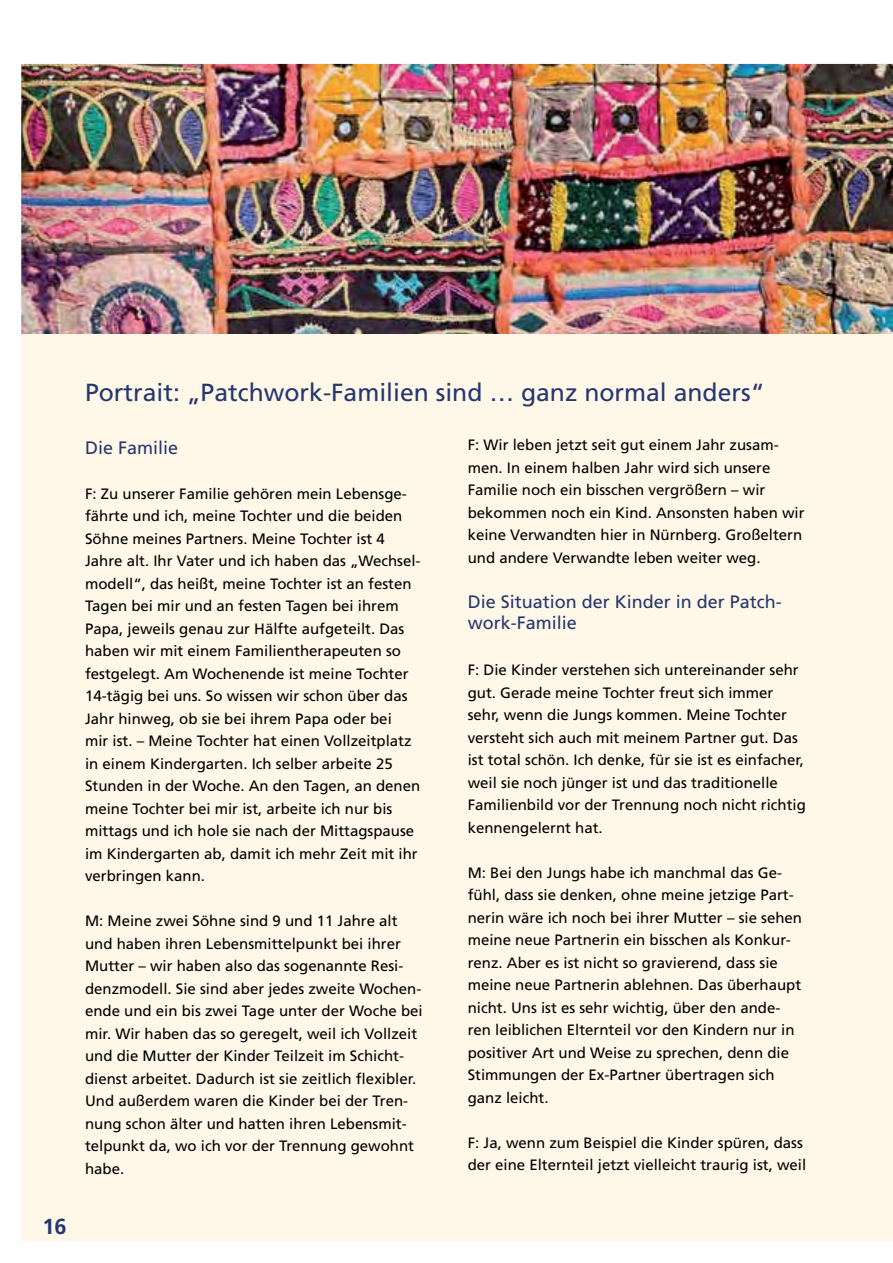
<style>
.page{position:relative;width:893px;height:1263px;background:#fff}
.page>*{position:absolute;margin:0;border:0;box-sizing:border-box;transform-origin:0 0}
.t1{font:24.75px "Frutiger";color:#25376d}
.t2{font:700 21.75px "Frutiger";color:#25376d}
.t3{font:18px/21.8px "Frutiger";color:#25376d}
.t4{font:15px/22.5px "Frutiger";color:#000}
</style>
<div class="page">
<img style="left:21px;top:63px;width:872px;height:1179px">
<h2 class="t2" style="left:43px;top:1217px;width:26px">16</h2>
<h1 class="t1" style="left:85px;top:383px;width:681px">Portrait: „Patchwork-Familien sind … ganz normal anders“</h1>
<p class="t4" style="left:468px;top:435px;width:338px">F: Wir leben jetzt seit gut einem Jahr zusam&shy;men. In einem halben Jahr wird sich unsere Familie noch ein bisschen vergrößern – wir bekommen noch ein Kind. Ansonsten haben wir keine Verwandten hier in Nürnberg. Großeltern und andere Verwandte leben weiter weg.</p>
<p class="t3" style="left:468px;top:592px;width:316px">Die Situation der Kinder in der Patch&shy;work-Familie</p>
<p class="t4" style="left:468px;top:660px;width:340px">F: Die Kinder verstehen sich untereinander sehr gut. Gerade meine Tochter freut sich immer sehr, wenn die Jungs kommen. Meine Tochter versteht sich auch mit meinem Partner gut. Das ist total schön. Ich denke, für sie ist es einfacher, weil sie noch jünger ist und das traditionelle Familienbild vor der Trennung noch nicht richtig kennengelernt hat.</p>
<p class="t4" style="left:468px;top:862px;width:336px">M: Bei den Jungs habe ich manchmal das Ge&shy;fühl, dass sie denken, ohne meine jetzige Part&shy;nerin wäre ich noch bei ihrer Mutter – sie sehen meine neue Partnerin ein bisschen als Konkur&shy;renz. Aber es ist nicht so gravierend, dass sie meine neue Partnerin ablehnen. Das überhaupt nicht. Uns ist es sehr wichtig, über den ande&shy;ren leiblichen Elternteil vor den Kindern nur in positiver Art und Weise zu sprechen, denn die Stimmungen der Ex-Partner übertragen sich ganz leicht.</p>
<p class="t4" style="left:468px;top:1132px;width:340px">F: Ja, wenn zum Beispiel die Kinder spüren, dass der eine Elternteil jetzt vielleicht traurig ist, weil</p>
<p class="t3" style="left:85px;top:438px;width:95px">Die Familie</p>
<p class="t4" style="left:85px;top:484px;width:337px">F: Zu unserer Familie gehören mein Lebensge&shy;fährte und ich, meine Tochter und die beiden Söhne meines Partners. Meine Tochter ist 4<br>Jahre alt. Ihr Vater und ich haben das „Wechsel&shy;modell“, das heißt, meine Tochter ist an festen Tagen bei mir und an festen Tagen bei ihrem Papa, jeweils genau zur Hälfte aufgeteilt. Das haben wir mit einem Familientherapeuten so festgelegt. Am Wochenende ist meine Tochter 14-tägig bei uns. So wissen wir schon über das Jahr hinweg, ob sie bei ihrem Papa oder bei<br>mir ist. – Meine Tochter hat einen Vollzeitplatz in einem Kindergarten. Ich selber arbeite 25<br>Stunden in der Woche. An den Tagen, an denen meine Tochter bei mir ist, arbeite ich nur bis mittags und ich hole sie nach der Mittagspause im Kindergarten ab, damit ich mehr Zeit mit ihr verbringen kann.</p>
<p class="t4" style="left:85px;top:911px;width:339px">M: Meine zwei Söhne sind 9 und 11 Jahre alt und haben ihren Lebensmittelpunkt bei ihrer Mutter – wir haben also das sogenannte Resi&shy;denzmodell. Sie sind aber jedes zweite Wochen&shy;ende und ein bis zwei Tage unter der Woche bei mir. Wir haben das so geregelt, weil ich Vollzeit und die Mutter der Kinder Teilzeit im Schicht&shy;dienst arbeitet. Dadurch ist sie zeitlich flexibler.<br>Und außerdem waren die Kinder bei der Tren&shy;nung schon älter und hatten ihren Lebensmit&shy;telpunkt da, wo ich vor der Trennung gewohnt habe.</p>
</div>
